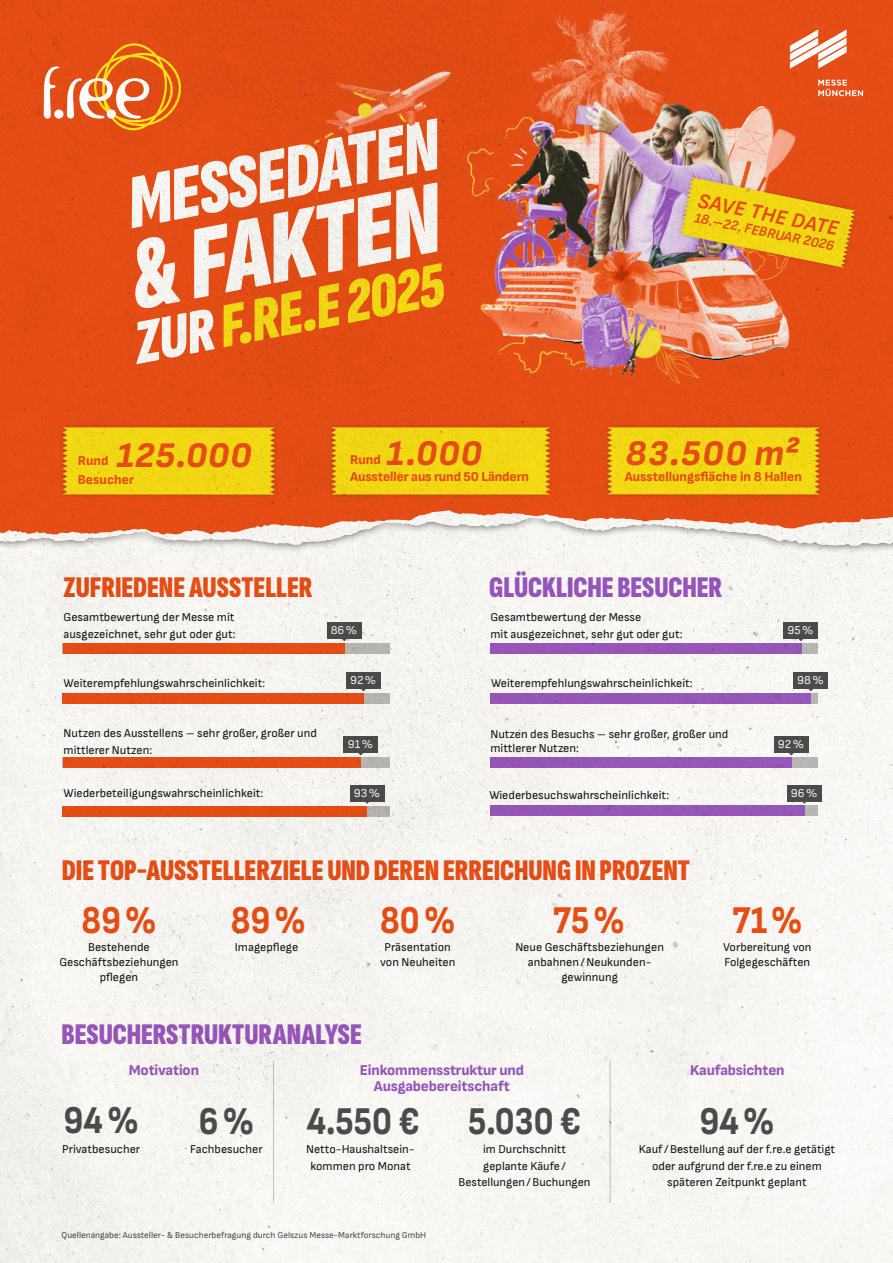
<style>
.page{position:relative;width:893px;height:1263px;background:#fff}
.page>*{position:absolute;margin:0;border:0;box-sizing:border-box;transform-origin:0 0}
.t1{font:italic extra-condensed 103.65px "Sofia Sans";color:#fff}
.t2{font:italic extra-condensed 76.2px "Sofia Sans";color:#fff}
.t3{font:italic extra-condensed 62.85px "Sofia Sans";color:#fbe116}
.t4{font:800 39.3px "Sofia Sans";color:#4e4e4d;scale:.84 1}
.t5{font:800 39.3px "Sofia Sans";color:#ed5117;scale:.84 1}
.t6{font:italic 800 36px "Sofia Sans";letter-spacing:.02em;color:#ed5117}
.t7{font:extra-condensed 30px "Sofia Sans";color:#ed5117}
.t8{font:extra-condensed 30px "Sofia Sans";color:#9b5ac3}
.t9{font:extra-condensed 30px "Sofia Sans";color:#9a58c4}
.t10{font:italic 700 21.15px "Sofia Sans";color:#ed5117}
.t11{font:800 15px/16.5px "Sofia Sans";letter-spacing:-.01em;color:#9b5ac3;text-align:center}
.t12{font:italic 700 14.25px "Sofia Sans";color:#ed5117}
.t13{font:800 13.5px "Sofia Sans";color:#ed5117}
.t14{font:12px/16.5px "Sofia Sans";color:#151616;text-align:center}
.t15{font:12px "Sofia Sans";color:#fff}
.t16{font:9px "Sofia Sans";color:#4e4e4d}
.s1{color:#fff}
</style>
<div class="page">
<img style="left:0;top:0;width:893px;height:1263px">
<svg style="left:790px;top:29px;width:57px;height:40px"></svg>
<svg style="left:818px;top:80px;width:45px;height:16px"></svg>
<svg style="left:44px;top:66px;width:16px;height:53px"></svg>
<svg style="left:54px;top:109px;width:10px;height:10px"></svg>
<svg style="left:67px;top:43px;width:114px;height:87px;background:#e87734"></svg>
<h2 class="t2" style="left:119px;top:164px;width:317px;rotate:-11deg">MESSEDATEN</h2>
<h1 class="t1" style="left:119px;top:222px;width:315px;rotate:-11deg">&amp; FAKTEN</h1>
<h3 class="t3" style="left:128px;top:311px;width:316px;rotate:-11deg"><span class="s1">ZUR</span> F.RE.E 2025</h3>
<h3 class="t10" style="left:701px;top:187px;width:145px;rotate:12deg">SAVE THE DATE</h3>
<p class="t12" style="left:696px;top:209px;width:144px;rotate:12deg">18.–22. FEBRUAR 2026</p>
<h3 class="t6" style="left:625px;top:431px;width:175px">83.500 m²</h3>
<h3 class="t6" style="left:387px;top:431px;width:97px">1.000</h3>
<h3 class="t6" style="left:116px;top:433px;width:137px">125.000</h3>
<p class="t13" style="left:78px;top:453px;width:32px">Rund</p>
<p class="t13" style="left:350px;top:452px;width:32px">Rund</p>
<p class="t13" style="left:78px;top:471px;width:58px">Besucher</p>
<p class="t13" style="left:350px;top:469px;width:180px">Aussteller aus rund 50 Ländern</p>
<p class="t13" style="left:625px;top:469px;width:179px">Ausstellungsfläche in 8 Hallen</p>
<h3 class="t7" style="left:64px;top:571px;width:250px">ZUFRIEDENE AUSSTELLER</h3>
<h3 class="t9" style="left:489px;top:571px;width:234px">GLÜCKLICHE BESUCHER</h3>
<p class="t14" style="left:64px;top:609px;width:173px;text-align:left">Gesamtbewertung der Messe mit ausgezeichnet, sehr gut oder gut:</p>
<p class="t14" style="left:490px;top:609px;width:194px;text-align:left">Gesamtbewertung der Messe<br>mit ausgezeichnet, sehr gut oder gut:</p>
<p class="t14" style="left:64px;top:675px;width:203px">Weiterempfehlungswahrscheinlichkeit:</p>
<p class="t14" style="left:491px;top:675px;width:203px">Weiterempfehlungswahrscheinlichkeit:</p>
<p class="t14" style="left:64px;top:725px;width:255px;text-align:left">Nutzen des Ausstellens – sehr großer, großer und mittlerer Nutzen:</p>
<p class="t14" style="left:64px;top:785px;width:201px">Wiederbeteiligungswahrscheinlichkeit:</p>
<p class="t14" style="left:489px;top:787px;width:181px">Wiederbesuchswahrscheinlichkeit:</p>
<p class="t15" style="left:331px;top:623px;width:28px">86%</p>
<p class="t15" style="left:788px;top:623px;width:28px">95%</p>
<p class="t15" style="left:350px;top:673px;width:28px">92%</p>
<p class="t15" style="left:797px;top:673px;width:28px">98%</p>
<p class="t14" style="left:490px;top:727px;width:240px;line-height:14.4px;text-align:left">Nutzen des Besuchs – sehr großer, großer und mittlerer Nutzen:</p>
<p class="t15" style="left:348px;top:737px;width:27px">91%</p>
<p class="t15" style="left:778px;top:737px;width:28px">92%</p>
<p class="t15" style="left:354px;top:786px;width:28px">93%</p>
<p class="t15" style="left:791px;top:786px;width:28px">96%</p>
<h3 class="t7" style="left:62px;top:854px;width:630px">DIE TOP-AUSSTELLERZIELE UND DEREN ERREICHUNG IN PROZENT</h3>
<h3 class="t5" style="left:81px;top:896px;width:91px">89%</h3>
<h3 class="t5" style="left:231px;top:896px;width:91px">89%</h3>
<h3 class="t5" style="left:553px;top:896px;width:87px">75%</h3>
<p class="t14" style="left:59px;top:940px;width:121px;line-height:15px">Bestehende<br>Geschäftsbeziehungen pflegen</p>
<p class="t14" style="left:235px;top:939px;width:65px">Imagepflege</p>
<p class="t14" style="left:515px;top:940px;width:150px;line-height:15px">Neue Geschäftsbeziehungen anbahnen/Neukunden&shy;gewinnung</p>
<h3 class="t5" style="left:380px;top:896px;width:91px">80%</h3>
<p class="t14" style="left:380px;top:940px;width:77px;line-height:15px">Präsentation von Neuheiten</p>
<h3 class="t8" style="left:62px;top:1018px;width:302px">BESUCHERSTRUKTURANALYSE</h3>
<h3 class="t5" style="left:732px;top:896px;width:85px">71%</h3>
<p class="t14" style="left:723px;top:940px;width:90px;line-height:15px;text-align:left">Vorbereitung von<br>Folgegeschäften</p>
<p class="t11" style="left:129px;top:1061px;width:72px">Motivation</p>
<p class="t11" style="left:360px;top:1061px;width:166px">Einkommensstruktur und<br>Ausgabebereitschaft</p>
<p class="t11" style="left:690px;top:1061px;width:96px">Kaufabsichten</p>
<h3 class="t4" style="left:64px;top:1096px;width:91px">94%</h3>
<h3 class="t4" style="left:199px;top:1097px;width:67px">6%</h3>
<h3 class="t4" style="left:307px;top:1097px;width:328px">4.550 € 5.030 €</h3>
<h3 class="t4" style="left:700px;top:1097px;width:91px">94%</h3>
<p class="t14" style="left:62px;top:1141px;width:79px">Privatbesucher</p>
<p class="t14" style="left:306px;top:1141px;width:110px">Netto-Haushaltsein&shy;kommen pro Monat</p>
<p class="t14" style="left:190px;top:1141px;width:74px">Fachbesucher</p>
<p class="t14" style="left:459px;top:1141px;width:133px">im Durchschnitt<br>geplante Käufe/<br>Bestellungen/Buchungen</p>
<p class="t14" style="left:639px;top:1141px;width:198px">Kauf/Bestellung auf der f.re.e getätigt oder aufgrund der f.re.e zu einem späteren Zeitpunkt geplant</p>
<p class="t16" style="left:62px;top:1229px;width:366px">Quellenangabe: Aussteller- &amp; Besucherbefragung durch Gelszus Messe-Marktforschung GmbH</p>
</div>
